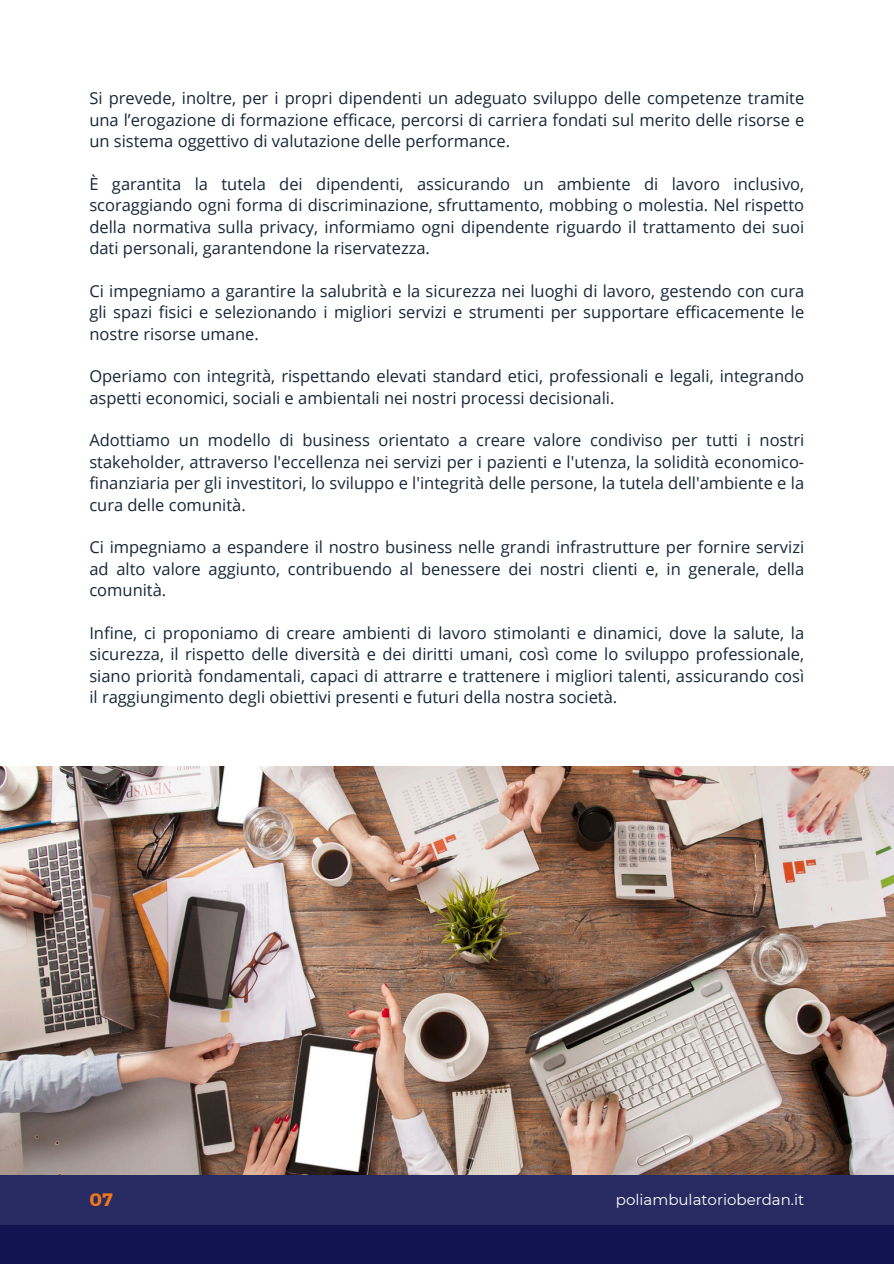
<style>
.page{position:relative;width:894px;height:1264px;background:#fff}
.page>*{position:absolute;margin:0;border:0;box-sizing:border-box;transform-origin:0 0}
.t1{font:700 18px "Montserrat";color:#f1761c}
.t2{font:16.5px/21.3px "Open Sans";color:#192639;text-align:justify}
.t3{font:15px "Montserrat";color:#fff}
</style>
<div class="page">
<div style="left:0;top:1174px;width:893px;height:89px;background:#111450"></div>
<div style="left:0;top:1174px;width:893px;height:50px;background:#282b61"></div>
<img style="left:0;top:766px;width:893px;height:408px">
<h1 class="t2" style="left:89px;top:87px;width:716px">Si prevede, inoltre, per i propri dipendenti un adeguato sviluppo delle competenze tramite una l’erogazione di formazione efficace, percorsi di carriera fondati sul merito delle risorse e un sistema oggettivo di valutazione delle performance.</h1>
<h1 class="t2" style="left:89px;top:173px;width:716px">È garantita la tutela dei dipendenti, assicurando un ambiente di lavoro inclusivo, scoraggiando ogni forma di discriminazione, sfruttamento, mobbing o molestia. Nel rispetto della normativa sulla privacy, informiamo ogni dipendente riguardo il trattamento dei suoi dati personali, garantendone la riservatezza.</h1>
<h1 class="t2" style="left:89px;top:280px;width:716px">Ci impegniamo a garantire la salubrità e la sicurezza nei luoghi di lavoro, gestendo con cura gli spazi fisici e selezionando i migliori servizi e strumenti per supportare efficacemente le nostre risorse umane.</h1>
<h1 class="t2" style="left:89px;top:365px;width:716px">Operiamo con integrità, rispettando elevati standard etici, professionali e legali, integrando aspetti economici, sociali e ambientali nei nostri processi decisionali.</h1>
<h1 class="t2" style="left:89px;top:429px;width:716px">Adottiamo un modello di business orientato a creare valore condiviso per tutti i nostri stakeholder, attraverso l'eccellenza nei servizi per i pazienti e l'utenza, la solidità economico&shy;finanziaria per gli investitori, lo sviluppo e l'integrità delle persone, la tutela dell'ambiente e la cura delle comunità.</h1>
<p class="t2" style="left:89px;top:536px;width:716px">Ci impegniamo a espandere il nostro business nelle grandi infrastrutture per fornire servizi ad alto valore aggiunto, contribuendo al benessere dei nostri clienti e, in generale, della comunità.</p>
<h1 class="t2" style="left:89px;top:622px;width:716px">Infine, ci proponiamo di creare ambienti di lavoro stimolanti e dinamici, dove la salute, la sicurezza, il rispetto delle diversità e dei diritti umani, così come lo sviluppo professionale, siano priorità fondamentali, capaci di attrarre e trattenere i migliori talenti, assicurando così il raggiungimento degli obiettivi presenti e futuri della nostra società.</h1>
<h1 class="t1" style="left:89px;top:1187px;width:25px">07</h1>
<h1 class="t3" style="left:615px;top:1190px;width:190px">poliambulatorioberdan.it</h1>
</div>
